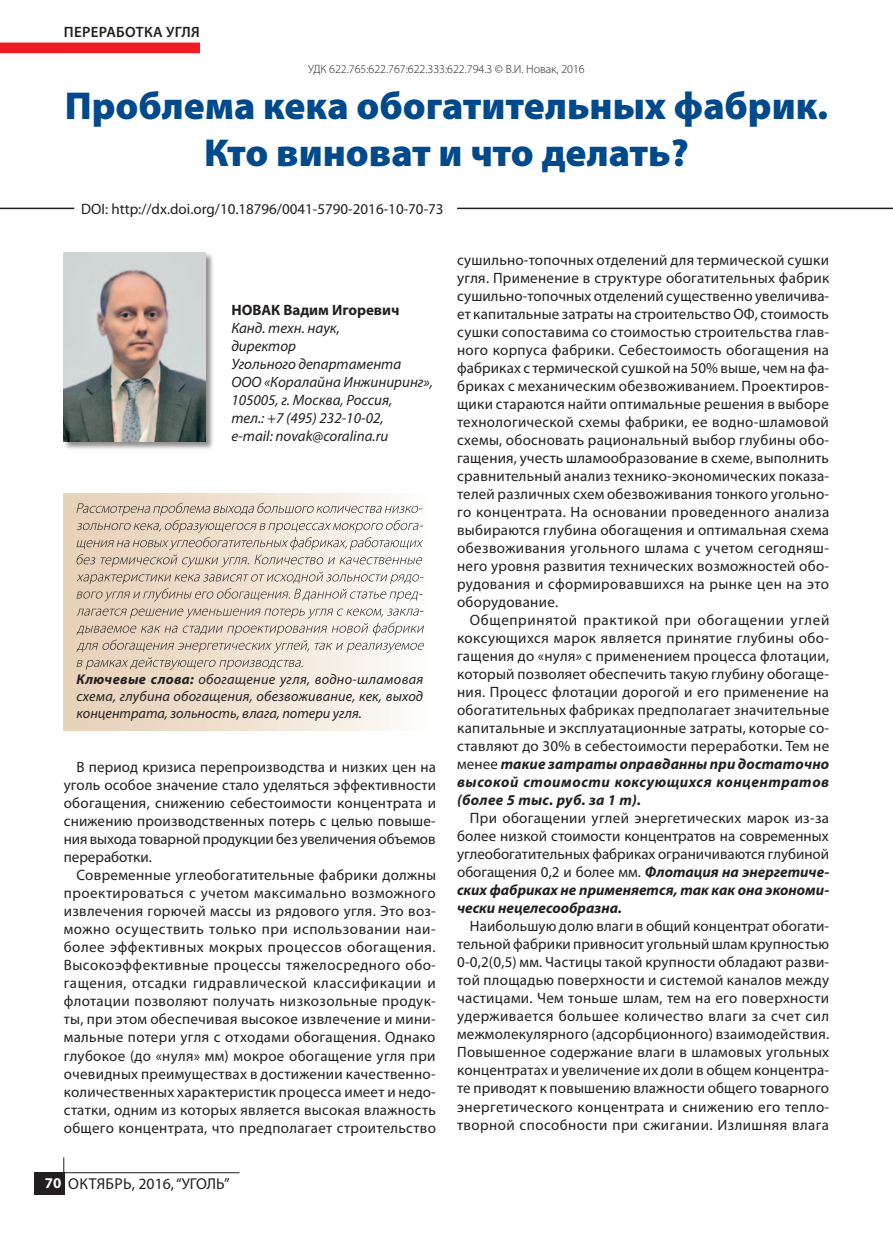
<style>
.page{position:relative;width:893px;height:1234px;background:#fff}
.page>*{position:absolute;margin:0;border:0;box-sizing:border-box;transform-origin:0 0}
.Zagolovok{font:900 39px "Myriad Pro";color:#004a8b}
.t1{font:15.75px "Myriad Pro";color:#231f20}
.Osnovnoy1{font:15px/18px "Myriad Pro";letter-spacing:.015em;color:#231f20;text-align:justify}
.Osnovnoy1-2{font:italic 15px "Myriad Pro";color:#231f20}
.Osnovnoy1-3{font:700 15px "Myriad Pro";color:#231f20}
.t2{font:600 15px "Myriad Pro";letter-spacing:.02em;color:#231f20}
.Klyuch_slova{font:italic 14.25px/17.1px "Myriad Pro";color:#231f20;text-align:justify}
.UDK{font:300 12px "Myriad Pro";color:#231f20}
.s1{font-weight:700;font-style:italic}
.s2{font-weight:700}
.s3{font-weight:700;font-size:15px;color:#fff}
</style>
<div class="page">
<div style="left:64px;top:493px;width:372px;height:237px;background:linear-gradient(to right,#e5cdb3,#fdfdfb)"></div>
<div style="left:63px;top:252px;width:152px;height:197px;background:#231f20;opacity:.5"></div>
<img style="left:64px;top:252px;width:142px;height:189px">
<hr style="left:0;top:207px;width:74px;height:2px;background:#231f20">
<hr style="left:457px;top:207px;width:436px;height:2px;background:#231f20">
<div style="left:34px;top:1171px;width:30px;height:23px;background:#231f20"></div>
<hr style="left:64px;top:1171px;width:176px;height:1px;background:#231f20">
<svg style="left:63px;top:1157px;width:1px;height:15px"></svg>
<div style="left:0;top:43px;width:200px;height:10px;background:#ee1d23"></div>
<svg style="left:76px;top:502px;width:347px;height:99px;background:#ddd1c4"></svg>
<svg style="left:77px;top:608px;width:347px;height:62px;background:#dcd1c4"></svg>
<p class="t2" style="left:64px;top:22px;width:137px">ПЕРЕРАБОТКА УГЛЯ</p>
<p class="UDK" style="left:308px;top:62px;width:278px">УДК 622.765:622.767:622.333:622.794.3 © В.И. Новак, 2016</p>
<p class="Zagolovok" style="left:65px;top:80px;width:765px">Проблема кека обогатительных фабрик.</p>
<p class="Zagolovok" style="left:204px;top:127px;width:486px">Кто виноват и что делать?</p>
<p class="Osnovnoy1" style="left:81px;top:199px;width:364px">DOI: http://dx.doi.org/10.18796/0041-5790-2016-10-70-73</p>
<p class="Osnovnoy1" style="left:457px;top:250px;width:374px">сушильно-топочных отделений для термической сушки угля. Применение в структуре обогатительных фабрик сушильно-топочных отделений существенно увеличива&shy;ет капитальные затраты на строительство ОФ, стоимость сушки сопоставима со стоимостью строительства глав&shy;ного корпуса фабрики. Себестоимость обогащения на фабриках с термической сушкой на 50% выше, чем на фа&shy;бриках с механическим обезвоживанием. Проектиров&shy;щики стараются найти оптимальные решения в выборе технологической схемы фабрики, ее водно-шламовой схемы, обосновать рациональный выбор глубины обо&shy;гащения, учесть шламообразование в схеме, выполнить сравнительный анализ технико-экономических показа&shy;телей различных схем обезвоживания тонкого угольно&shy;го концентрата. На основании проведенного анализа выбираются глубина обогащения и оптимальная схема обезвоживания угольного шлама с учетом сегодняш&shy;него уровня развития технических возможностей обо&shy;рудования и сформировавшихся на рынке цен на это оборудование.</p>
<p class="Osnovnoy1" style="left:457px;top:610px;width:374px;text-indent:13px">Общепринятой практикой при обогащении углей коксующихся марок является принятие глубины обо&shy;гащения до «нуля» с применением процесса флотации, который позволяет обеспечить такую глубину обогаще&shy;ния. Процесс флотации дорогой и его применение на обогатительных фабриках предполагает значительные капитальные и эксплуатационные затраты, которые со&shy;ставляют до 30% в себестоимости переработки. Тем не менее <span class="s1">такие затраты оправданны при достаточно высокой стоимости коксующихся концентратов (более 5 тыс. руб. за 1 т).</span></p>
<p class="Osnovnoy1" style="left:457px;top:808px;width:374px;text-indent:13px">При обогащении углей энергетических марок из-за более низкой стоимости концентратов на современных углеобогатительных фабриках ограничиваются глубиной обогащения 0,2 и более мм. <span class="s1">Флотация на энергетиче&shy;ских фабриках не применяется, так как она экономи&shy;чески нецелесообразна.</span></p>
<p class="Osnovnoy1" style="left:457px;top:916px;width:374px;text-indent:13px">Наибольшую долю влаги в общий концентрат обогати&shy;тельной фабрики привносит угольный шлам крупностью 0-0,2(0,5) мм. Частицы такой крупности обладают разви&shy;той площадью поверхности и системой каналов между частицами. Чем тоньше шлам, тем на его поверхности удерживается большее количество влаги за счет сил межмолекулярного (адсорбционного) взаимодействия.<br>Повышенное содержание влаги в шламовых угольных концентратах и увеличение их доли в общем концентра&shy;те приводят к повышению влажности общего товарного энергетического концентрата и снижению его тепло&shy;творной способности при сжигании. Излишняя влага</p>
<p class="Osnovnoy1-3" style="left:231px;top:300px;width:170px">НОВАК Вадим Игоревич</p>
<p class="Osnovnoy1-2" style="left:231px;top:318px;width:110px">Канд. техн. наук,</p>
<p class="Osnovnoy1-2" style="left:231px;top:336px;width:66px">директор</p>
<p class="Osnovnoy1-2" style="left:231px;top:354px;width:171px">Угольного департамента</p>
<p class="Osnovnoy1-2" style="left:231px;top:372px;width:203px">ООО «Коралайна Инжиниринг»,</p>
<p class="Osnovnoy1-2" style="left:231px;top:390px;width:162px">105005, г. Москва, Россия,</p>
<p class="Osnovnoy1-2" style="left:231px;top:408px;width:154px">тел.: +7 (495) 232-10-02,</p>
<p class="Osnovnoy1-2" style="left:231px;top:426px;width:158px">e-mail: novak@coralina.ru</p>
<p class="Klyuch_slova" style="left:77px;top:670px;width:348px"><span class="s2">Ключевые слова:</span> обогащение угля, водно-шламовая схема, глубина обогащения, обезвоживание, кек, выход концентрата, зольность, влага, потери угля.</p>
<p class="Osnovnoy1" style="left:64px;top:757px;width:374px;text-indent:13px">В период кризиса перепроизводства и низких цен на уголь особое значение стало уделяться эффективности обогащения, снижению себестоимости концентрата и снижению производственных потерь с целью повыше&shy;ния выхода товарной продукции без увеличения объемов переработки.</p>
<p class="Osnovnoy1" style="left:64px;top:865px;width:374px;text-indent:13px">Современные углеобогатительные фабрики должны проектироваться с учетом максимально возможного извлечения горючей массы из рядового угля. Это воз&shy;можно осуществить только при использовании наи&shy;более эффективных мокрых процессов обогащения.<br>Высокоэффективные процессы тяжелосредного обо&shy;гащения, отсадки гидравлической классификации и флотации позволяют получать низкозольные продук&shy;ты, при этом обеспечивая высокое извлечение и мини&shy;мальные потери угля с отходами обогащения. Однако глубокое (до «нуля» мм) мокрое обогащение угля при очевидных преимуществах в достижении качественно&shy;количественных характеристик процесса имеет и недо&shy;статки, одним из которых является высокая влажность общего концентрата, что предполагает строительство</p>
<p class="t1" style="left:45px;top:1173px;width:186px"><span class="s3">70</span> ОКТЯБРЬ, 2016, “УГОЛЬ”</p>
</div>
